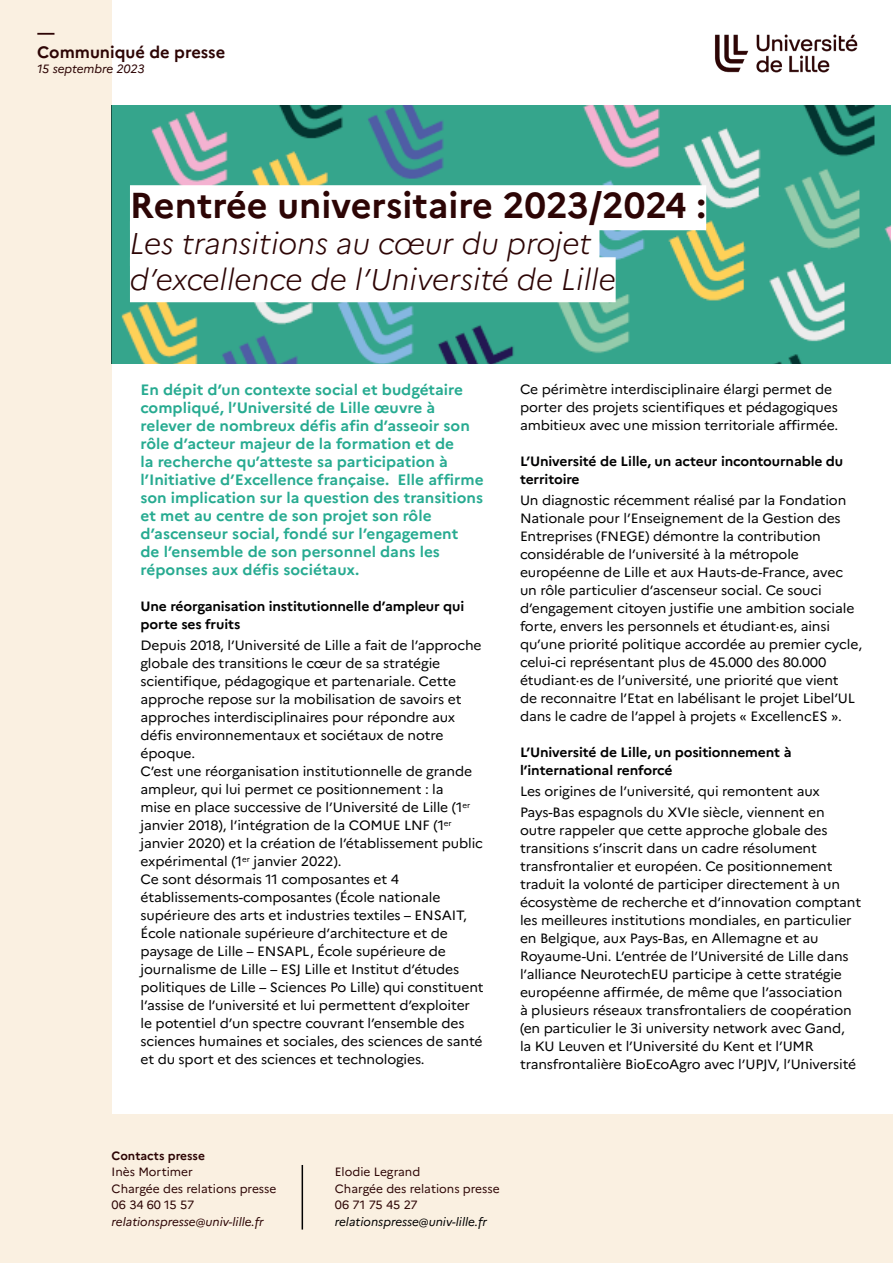
<style>
.page{position:relative;width:893px;height:1263px;background:#fff}
.page>*{position:absolute;margin:0;border:0;box-sizing:border-box;transform-origin:0 0}
.Titre_du_communiqué{font:700 36px "Marianne";color:#2d0505}
.Titre_du_communiqué-2{font:italic 300 30px/36px "Marianne";color:#2d0505}
.t1{font:700 16.5px "Marianne";color:#2d0505}
.Lien{font:700 15px/18px "Marianne";color:#27ab91}
.Lien-2{font:13.5px/18px "Marianne";letter-spacing:-.01em;color:#000}
.Lien-3{font:700 13.5px/18px "Marianne";letter-spacing:-.01em;color:#000001}
.t2{font:12px/16.5px "Marianne";color:#2d0505}
.t3{font:italic 12px "Marianne";color:#2d0505}
.s1{font-weight:700}
.s2{font-style:italic;color:#000}
</style>
<div class="page">
<div style="left:0;top:0;width:112px;height:1263px;background:#faf0e1"></div>
<div style="left:0;top:1114px;width:893px;height:149px;background:#faf0e1"></div>
<img style="left:715px;top:34px;width:143px;height:39px">
<hr style="left:302px;top:1165px;width:1px;height:64px;background:#000">
<img style="left:112px;top:105px;width:779px;height:258px">
<div style="left:130px;top:185px;width:576px;height:45px;background:#fff"></div>
<div style="left:130px;top:221px;width:469px;height:45px;background:#fff"></div>
<div style="left:130px;top:257px;width:486px;height:45px;background:#fff"></div>
<p class="t1" style="left:37px;top:20px;width:19px">—</p>
<p class="t1" style="left:37px;top:40px;width:190px">Communiqué de presse</p>
<p class="t3" style="left:37px;top:59px;width:109px">15 septembre 2023</p>
<p class="Titre_du_communiqué" style="left:130px;top:178px;width:578px">Rentrée universitaire 2023/2024 :</p>
<p class="Titre_du_communiqué-2" style="left:130px;top:223px;width:487px">Les transitions au cœur du projet d’excellence de l’Université de Lille</p>
<p class="Lien" style="left:140px;top:380px;width:345px">En dépit d’un contexte social et budgétaire compliqué, l’Université de Lille œuvre à relever de nombreux défis afin d’asseoir son rôle d’acteur majeur de la formation et de<br>la recherche qu’atteste sa participation à l’Initiative d’Excellence française. Elle affirme son implication sur la question des transitions et met au centre de son projet son rôle d’ascenseur social, fondé sur l’engagement<br>de l’ensemble de son personnel dans les réponses aux défis sociétaux.</p>
<p class="Lien-3" style="left:140px;top:596px;width:325px">Une réorganisation institutionnelle d’ampleur qui porte ses fruits</p>
<p class="Lien-2" style="left:140px;top:635px;width:343px">Depuis 2018, l’Université de Lille a fait de l’approche globale des transitions le cœur de sa stratégie scientifique, pédagogique et partenariale. Cette approche repose sur la mobilisation de savoirs et approches interdisciplinaires pour répondre aux défis environnementaux et sociétaux de notre époque.</p>
<p class="Lien-2" style="left:140px;top:761px;width:344px">C’est une réorganisation institutionnelle de grande ampleur, qui lui permet ce positionnement : la<br>mise en place successive de l’Université de Lille (1<sup>er </sup>janvier 2018), l’intégration de la COMUE LNF (1<sup>er </sup>janvier 2020) et la création de l’établissement public expérimental (1<sup>er</sup> janvier 2022).</p>
<p class="Lien-2" style="left:140px;top:869px;width:345px">Ce sont désormais 11 composantes et 4 établissements-composantes (École nationale supérieure des arts et industries textiles – ENSAIT, École nationale supérieure d’architecture et de paysage de Lille – ENSAPL, École supérieure de journalisme de Lille – ESJ Lille et Institut d’études politiques de Lille – Sciences Po Lille) qui constituent l’assise de l’université et lui permettent d’exploiter le potentiel d’un spectre couvrant l’ensemble des sciences humaines et sociales, des sciences de santé et du sport et des sciences et technologies.</p>
<p class="Lien-2" style="left:520px;top:379px;width:320px">Ce périmètre interdisciplinaire élargi permet de porter des projets scientifiques et pédagogiques ambitieux avec une mission territoriale affirmée.</p>
<p class="Lien-3" style="left:520px;top:451px;width:325px">L’Université de Lille, un acteur incontournable du territoire</p>
<p class="Lien-2" style="left:520px;top:490px;width:344px">Un diagnostic récemment réalisé par la Fondation Nationale pour l’Enseignement de la Gestion des Entreprises (FNEGE) démontre la contribution considérable de l’université à la métropole européenne de Lille et aux Hauts-de-France, avec un rôle particulier d’ascenseur social. Ce souci d’engagement citoyen justifie une ambition sociale forte, envers les personnels et étudiant·es, ainsi qu’une priorité politique accordée au premier cycle, celui-ci représentant plus de 45.000 des 80.000 étudiant·es de l’université, une priorité que vient<br>de reconnaitre l’Etat en labélisant le projet Libel’UL dans le cadre de l’appel à projets « ExcellencES ».</p>
<p class="Lien-3" style="left:520px;top:742px;width:273px">L’Université de Lille, un positionnement à l’international renforcé</p>
<p class="Lien-2" style="left:520px;top:780px;width:306px;line-height:21px">Les origines de l’université, qui remontent aux<br>Pays-Bas espagnols du XVIe siècle, viennent en</p>
<p class="Lien-2" style="left:520px;top:820px;width:343px">outre rappeler que cette approche globale des transitions s’inscrit dans un cadre résolument transfrontalier et européen. Ce positionnement traduit la volonté de participer directement à un écosystème de recherche et d’innovation comptant les meilleures institutions mondiales, en particulier en Belgique, aux Pays-Bas, en Allemagne et au Royaume-Uni. L’entrée de l’Université de Lille dans l’alliance NeurotechEU participe à cette stratégie européenne affirmée, de même que l’association<br>à plusieurs réseaux transfrontaliers de coopération (en particulier le 3i university network avec Gand,<br>la KU Leuven et l’Université du Kent et l’UMR transfrontalière BioEcoAgro avec l’UPJV, l’Université</p>
<p class="t2" style="left:112px;top:1146px;width:166px"><span class="s1">Contacts presse<br></span>Inès Mortimer<br>Chargée des relations presse</p>
<p class="t2" style="left:112px;top:1196px;width:84px">06 34 60 15 57</p>
<p class="t3" style="left:112px;top:1212px;width:154px">relationspresse@univ-lille.fr</p>
<p class="t2" style="left:335px;top:1163px;width:87px">Elodie Legrand</p>
<p class="t2" style="left:335px;top:1179px;width:166px">Chargée des relations presse<br>06 71 75 45 27 <span class="s2">relationspresse@univ-lille.fr</span></p>
</div>
